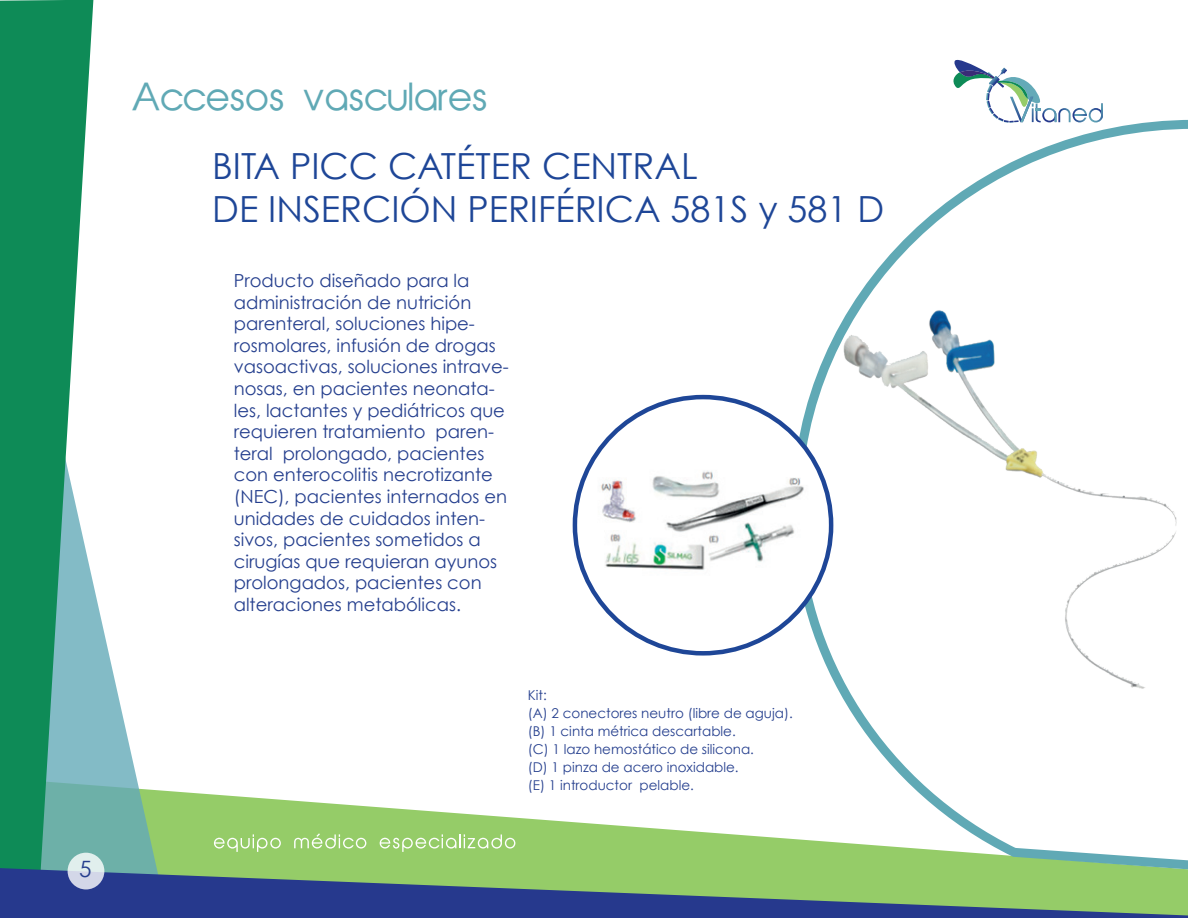
<style>
.page{position:relative;width:1188px;height:918px;background:#fff}
.page>*{position:absolute;margin:0;border:0;box-sizing:border-box;transform-origin:0 0}
.t1{font:36px/43.2px "Century Gothic";color:#1e4697}
.t2{font:36px "Abeatby Kai";color:#60a9b5}
.t3{font:22.5px "Century Gothic";color:#253f8e}
.t4{font:18px/21.6px "Century Gothic";color:#253f8e}
.t5{font:13.5px/18px "Century Gothic";color:#253f8e}
</style>
<div class="page">
<svg style="left:168px;top:791px;width:620px;height:77px;fill:#95cc68"></svg>
<svg style="left:93px;top:583px;width:75px;height:285px"></svg>
<svg style="left:0;top:0;width:93px;height:868px;background:#399e79"></svg>
<svg style="left:0;top:868px;width:1188px;height:50px;background:#587b7c"></svg>
<svg style="left:953px;top:59px;width:150px;height:56px"></svg>
<svg style="left:214px;top:834px;width:67px;height:18px"></svg>
<svg style="left:380px;top:834px;width:135px;height:18px;background:#a9d585"></svg>
<svg style="left:294px;top:833px;width:72px;height:16px"></svg>
<div style="left:68px;top:853px;width:36px;height:36px;background:linear-gradient(to right,#dae2ea,#dbe4eb);border-radius:50%"></div>
<svg style="left:788px;top:115px;width:400px;height:760px"></svg>
<div style="left:575px;top:397px;width:256px;height:256px;background:#fff;border-radius:50%"></div>
<img style="left:575px;top:432px;width:256px;height:186px">
<p class="t3" style="left:79px;top:855px;width:14px">5</p>
<h1 class="t2" style="left:132px;top:83px;width:359px">Accesos vasculares</h1>
<h1 class="t1" style="left:212px;top:143px;width:674px">BITA PICC CATÉTER CENTRAL<br>DE INSERCIÓN PERIFÉRICA 581S y 581 D</h1>
<p class="t4" style="left:234px;top:269px;width:276px">Producto diseñado para la administración de nutrición parenteral, soluciones hipe&shy;rosmolares, infusión de drogas vasoactivas, soluciones intrave&shy;nosas, en pacientes neonata&shy;les, lactantes y pediátricos que requieren tratamiento paren&shy;teral prolongado, pacientes con enterocolitis necrotizante (NEC), pacientes internados en unidades de cuidados inten&shy;sivos, pacientes sometidos a cirugías que requieran ayunos prolongados, pacientes con alteraciones metabólicas.</p>
<p class="t5" style="left:528px;top:686px;width:266px">Kit:<br>(A) 2 conectores neutro (libre de aguja). (B) 1 cinta métrica descartable.<br>(C) 1 lazo hemostático de silicona.<br>(D) 1 pinza de acero inoxidable.<br>(E) 1 introductor pelable.</p>
</div>
